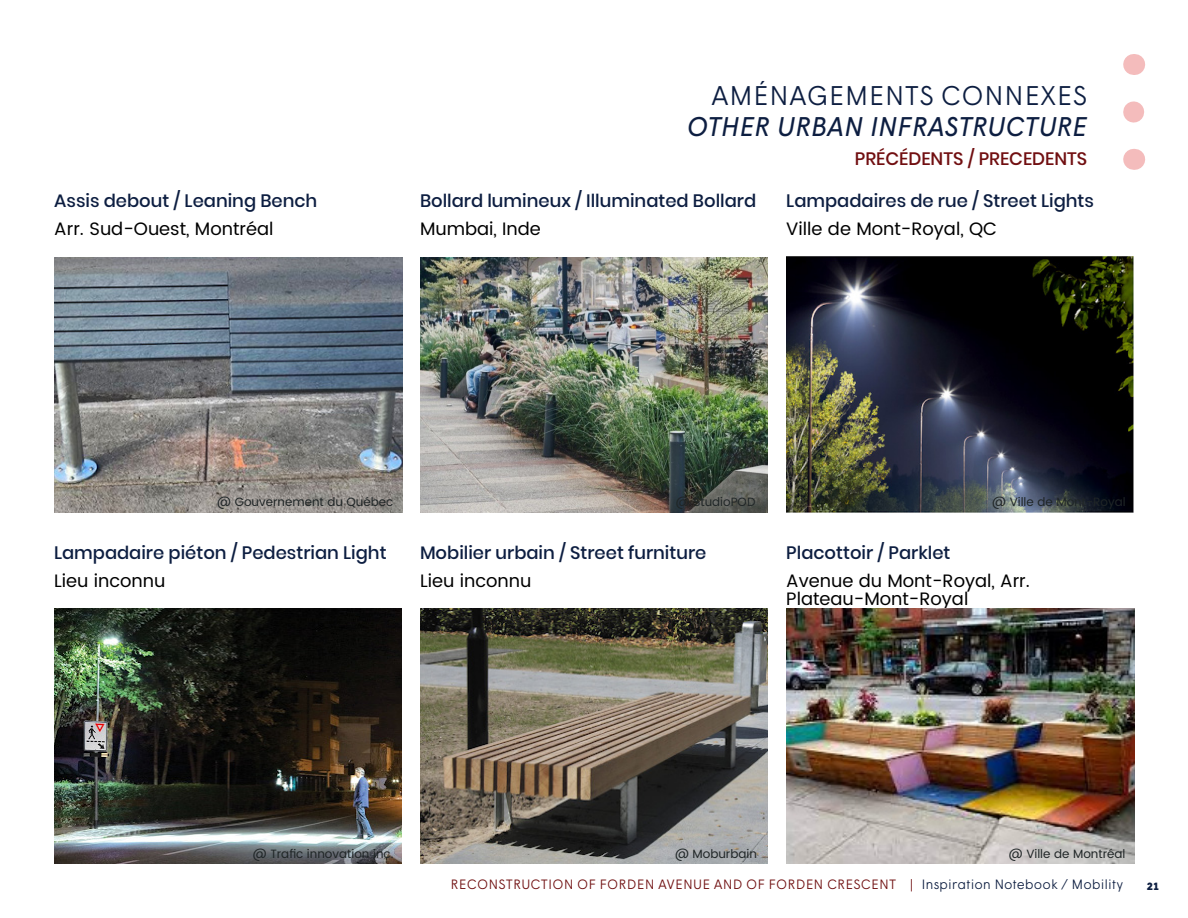
<style>
.page{position:relative;width:1188px;height:918px;background:#fff}
.page>*{position:absolute;margin:0;border:0;box-sizing:border-box;transform-origin:0 0}
.t1{font:italic 27px "Wigrum";letter-spacing:.01em;color:#0d1e41}
.t2{font:300 27px "Wigrum";letter-spacing:.01em;color:#0d1e41}
.t3{font:500 18px "Poppins";color:#0d1e41}
.t4{font:18px/18px "Poppins";color:#000}
.t5{font:500 18px "Poppins";color:#710f11}
.t6{font:300 13.5px "Wigrum";letter-spacing:.01em;color:#701011}
.t7{font:12px "Poppins";color:#1f2526}
.t8{font:900 10.5px "Wigrum";color:#0d1e41}
.s1{color:#0d1e41}
</style>
<div class="page">
<svg style="left:1123px;top:112px;width:21px;height:11px"></svg>
<svg style="left:1134px;top:54px;width:1px;height:21px"></svg>
<svg style="left:1134px;top:149px;width:1px;height:21px"></svg>
<img style="left:54px;top:609px;width:348px;height:255px">
<img style="left:786px;top:608px;width:348px;height:256px">
<img style="left:786px;top:257px;width:348px;height:255px">
<img style="left:54px;top:257px;width:348px;height:256px">
<img style="left:420px;top:257px;width:348px;height:256px">
<img style="left:420px;top:608px;width:348px;height:256px">
<p class="t3" style="left:54px;top:191px;width:265px">Assis debout / Leaning Bench</p>
<p class="t4" style="left:54px;top:221px;width:221px">Arr. Sud-Ouest, Montréal</p>
<h1 class="t2" style="left:711px;top:75px;width:378px">AMÉNAGEMENTS CONNEXES</h1>
<h1 class="t1" style="left:687px;top:106px;width:402px">OTHER URBAN INFRASTRUCTURE</h1>
<p class="t5" style="left:855px;top:148px;width:234px">PRÉCÉDENTS / PRECEDENTS</p>
<p class="t3" style="left:420px;top:191px;width:338px">Bollard lumineux / Illuminated Bollard</p>
<p class="t4" style="left:420px;top:221px;width:122px">Mumbai, Inde</p>
<p class="t3" style="left:786px;top:190px;width:309px">Lampadaires de rue / Street Lights</p>
<p class="t4" style="left:786px;top:220px;width:212px">Ville de Mont-Royal, QC</p>
<p class="t7" style="left:217px;top:493px;width:178px">@ Gouvernement du Québec</p>
<p class="t3" style="left:54px;top:542px;width:334px">Lampadaire piéton / Pedestrian Light</p>
<p class="t4" style="left:54px;top:572px;width:113px">Lieu inconnu</p>
<p class="t7" style="left:676px;top:493px;width:81px">@ StudioPOD</p>
<p class="t3" style="left:420px;top:542px;width:288px">Mobilier urbain / Street furniture</p>
<p class="t4" style="left:420px;top:572px;width:113px">Lieu inconnu</p>
<p class="t7" style="left:992px;top:493px;width:135px">@ Ville de Mont-Royal</p>
<p class="t3" style="left:786px;top:542px;width:166px">Placottoir / Parklet</p>
<p class="t4" style="left:786px;top:572px;width:245px">Avenue du Mont-Royal, Arr.<br>Plateau-Mont-Royal</p>
<p class="t7" style="left:253px;top:845px;width:142px">@ Trafic innovation inc.</p>
<p class="t7" style="left:675px;top:846px;width:83px">@ Moburbain</p>
<p class="t7" style="left:1009px;top:846px;width:118px">@ Ville de Montréal</p>
<p class="t6" style="left:451px;top:874px;width:674px">RECONSTRUCTION OF FORDEN AVENUE AND OF FORDEN CRESCENT | <span class="s1">Inspiration Notebook / Mobility</span></p>
<p class="t8" style="left:1147px;top:878px;width:14px">21</p>
</div>
